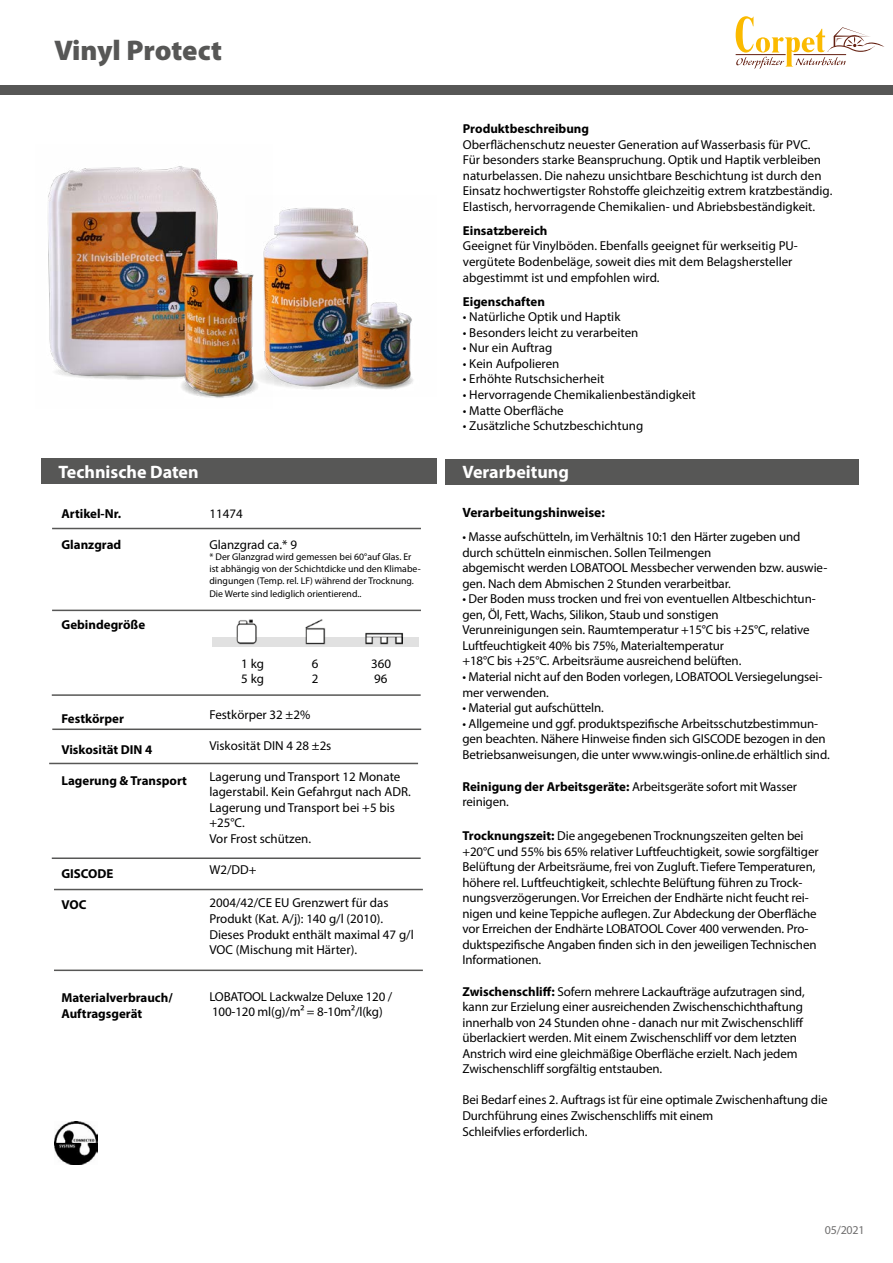
<style>
.page{position:relative;width:893px;height:1263px;background:#fff}
.page>*{position:absolute;margin:0;border:0;box-sizing:border-box;transform-origin:0 0}
.t1{font:900 28.5px "Myriad Pro";letter-spacing:-.005em;color:#575756}
.t2{font:700 18px "Myriad Pro";color:#fff}
.t3{font:700 13.5px "Myriad Pro";color:#000}
.t4{font:12.9px/15.6px "Myriad Pro";letter-spacing:-.01em;color:#000}
.t5{font:700 12.9px/15.6px "Myriad Pro";color:#000}
.t6{font:12px "Myriad Pro";letter-spacing:-.02em;color:#706f6f}
.t7{font:9.75px/11.7px "Myriad Pro";color:#000}
.s1{font-weight:700}
</style>
<div class="page">
<div style="left:41px;top:459px;width:396px;height:25px;background:#575756"></div>
<img style="left:54px;top:1121px;width:43px;height:44px">
<div style="left:445px;top:459px;width:414px;height:25px;background:#575756"></div>
<hr style="left:52px;top:528px;width:369px;height:1px;background:#575756">
<hr style="left:52px;top:610px;width:369px;height:1px;background:#575756">
<hr style="left:52px;top:694px;width:369px;height:2px;background:#575756">
<hr style="left:52px;top:728px;width:369px;height:2px;background:#575756">
<hr style="left:52px;top:857px;width:369px;height:2px;background:#575756">
<hr style="left:49px;top:763px;width:369px;height:1px;background:#575756">
<hr style="left:54px;top:889px;width:369px;height:1px;background:#575756">
<img style="left:212px;top:619px;width:206px;height:19px">
<img style="left:212px;top:638px;width:206px;height:9px">
<hr style="left:54px;top:969px;width:369px;height:2px;background:#575756">
<div style="left:0;top:85px;width:893px;height:10px;background:#575756"></div>
<svg style="left:736px;top:16px;width:148px;height:53px"></svg>
<img style="left:273px;top:208px;width:140px;height:182px">
<img style="left:48px;top:166px;width:225px;height:232px">
<h1 class="t1" style="left:54px;top:32px;width:169px">Vinyl Protect</h1>
<p class="t5" style="left:463px;top:121px;width:128px">Produktbeschreibung</p>
<p class="t4" style="left:463px;top:136px;width:371px">Oberflächenschutz neuester Generation auf Wasserbasis für PVC.<br>Für besonders starke Beanspruchung. Optik und Haptik verbleiben naturbelassen. Die nahezu unsichtbare Beschichtung ist durch den Einsatz hochwertigster Rohstoffe gleichzeitig extrem kratzbeständig.<br>Elastisch, hervorragende Chemikalien- und Abriebsbeständigkeit.</p>
<p class="t5" style="left:463px;top:222px;width:86px">Einsatzbereich</p>
<p class="t4" style="left:463px;top:238px;width:336px">Geeignet für Vinylböden. Ebenfalls geeignet für werkseitig PU&shy;vergütete Bodenbeläge, soweit dies mit dem Belagshersteller abgestimmt ist und empfohlen wird.</p>
<p class="t5" style="left:463px;top:293px;width:84px">Eigenschaften</p>
<p class="t4" style="left:463px;top:309px;width:159px">• Natürliche Optik und Haptik</p>
<p class="t4" style="left:463px;top:324px;width:177px">• Besonders leicht zu verarbeiten</p>
<p class="t4" style="left:463px;top:340px;width:91px">• Nur ein Auftrag</p>
<p class="t4" style="left:463px;top:355px;width:98px">• Kein Aufpolieren</p>
<p class="t4" style="left:463px;top:371px;width:143px">• Erhöhte Rutschsicherheit</p>
<p class="t4" style="left:463px;top:387px;width:234px">• Hervorragende Chemikalienbeständigkeit</p>
<p class="t4" style="left:463px;top:402px;width:102px">• Matte Oberfläche</p>
<p class="t4" style="left:463px;top:418px;width:182px">• Zusätzliche Schutzbeschichtung</p>
<h2 class="t2" style="left:58px;top:460px;width:142px">Technische Daten</h2>
<h2 class="t2" style="left:462px;top:460px;width:108px">Verarbeitung</h2>
<p class="t3" style="left:462px;top:504px;width:144px">Verarbeitungshinweise:</p>
<p class="t4" style="left:462px;top:529px;width:366px">• Masse aufschütteln, im Verhältnis 10:1 den Härter zugeben und durch schütteln einmischen. Sollen Teilmengen<br>abgemischt werden LOBATOOL Messbecher verwenden bzw. auswie&shy;gen. Nach dem Abmischen 2 Stunden verarbeitbar.</p>
<p class="t4" style="left:462px;top:591px;width:355px">• Der Boden muss trocken und frei von eventuellen Altbeschichtun&shy;gen, Öl, Fett, Wachs, Silikon, Staub und sonstigen Verunreinigungen sein. Raumtemperatur +15°C bis +25°C, relative Luftfeuchtigkeit 40% bis 75%, Materialtemperatur<br>+18°C bis +25°C. Arbeitsräume ausreichend belüften.</p>
<p class="t4" style="left:462px;top:669px;width:362px">• Material nicht auf den Boden vorlegen, LOBATOOL Versiegelungsei&shy;mer verwenden.</p>
<p class="t4" style="left:462px;top:700px;width:143px">• Material gut aufschütteln.</p>
<p class="t4" style="left:462px;top:715px;width:369px">• Allgemeine und ggf. produktspezifische Arbeitsschutzbestimmun&shy;gen beachten. Nähere Hinweise finden sich GISCODE bezogen in den<br>Betriebsanweisungen, die unter www.wingis-online.de erhältlich sind.</p>
<p class="t4" style="left:462px;top:778px;width:336px"><span class="s1">Reinigung der Arbeitsgeräte:</span> Arbeitsgeräte sofort mit Wasser reinigen.</p>
<p class="t4" style="left:462px;top:828px;width:358px"><span class="s1">Trocknungszeit:</span> Die angegebenen Trocknungszeiten gelten bei +20°C und 55% bis 65% relativer Luftfeuchtigkeit, sowie sorgfältiger Belüftung der Arbeitsräume, frei von Zugluft. Tiefere Temperaturen, höhere rel. Luftfeuchtigkeit, schlechte Belüftung führen zu Trock&shy;nungsverzögerungen. Vor Erreichen der Endhärte nicht feucht rei&shy;nigen und keine Teppiche auflegen. Zur Abdeckung der Oberfläche vor Erreichen der Endhärte LOBATOOL Cover 400 verwenden. Pro&shy;duktspezifische Angaben finden sich in den jeweiligen Technischen Informationen.</p>
<p class="t4" style="left:462px;top:983px;width:344px"><span class="s1">Zwischenschliff:</span> Sofern mehrere Lackaufträge aufzutragen sind, kann zur Erzielung einer ausreichenden Zwischenschichthaftung innerhalb von 24 Stunden ohne - danach nur mit Zwischenschliff überlackiert werden. Mit einem Zwischenschliff vor dem letzten Anstrich wird eine gleichmäßige Oberfläche erzielt. Nach jedem Zwischenschliff sorgfältig entstauben.</p>
<p class="t4" style="left:462px;top:1092px;width:367px">Bei Bedarf eines 2. Auftrags ist für eine optimale Zwischenhaftung die<br>Durchführung eines Zwischenschliffs mit einem<br>Schleifvlies erforderlich.</p>
<p class="t5" style="left:61px;top:505px;width:61px">Artikel-Nr.</p>
<p class="t5" style="left:61px;top:536px;width:61px">Glanzgrad</p>
<p class="t4" style="left:209px;top:505px;width:35px">11474</p>
<p class="t4" style="left:209px;top:536px;width:89px">Glanzgrad ca.* 9</p>
<p class="t7" style="left:209px;top:551px;width:213px">* Der Glanzgrad wird gemessen bei 60°auf Glas. Er ist abhängig von der Schichtdicke und den Klimabe&shy;dingungen (Temp. rel. LF) während der Trocknung.</p>
<p class="t7" style="left:209px;top:587px;width:154px">Die Werte sind lediglich orientierend..</p>
<p class="t5" style="left:61px;top:617px;width:85px">Gebindegröße</p>
<p class="t4" style="left:241px;top:655px;width:24px">1 kg</p>
<p class="t4" style="left:312px;top:655px;width:8px">6</p>
<p class="t4" style="left:371px;top:655px;width:21px">360</p>
<p class="t4" style="left:241px;top:671px;width:24px">5 kg</p>
<p class="t4" style="left:312px;top:671px;width:8px">2</p>
<p class="t4" style="left:374px;top:671px;width:15px">96</p>
<p class="t4" style="left:209px;top:706px;width:102px">Festkörper 32 ±2%</p>
<p class="t4" style="left:209px;top:737px;width:124px">Viskosität DIN 4 28 ±2s</p>
<p class="t4" style="left:209px;top:768px;width:203px">Lagerung und Transport 12 Monate lagerstabil. Kein Gefahrgut nach ADR.<br>Lagerung und Transport bei +5 bis +25°C.<br>Vor Frost schützen.</p>
<p class="t4" style="left:209px;top:862px;width:49px">W2/DD+</p>
<p class="t4" style="left:209px;top:895px;width:206px">2004/42/CE EU Grenzwert für das Produkt (Kat. A/j): 140 g/l (2010).<br>Dieses Produkt enthält maximal 47 g/l VOC (Mischung mit Härter).</p>
<p class="t4" style="left:209px;top:988px;width:184px">LOBATOOL Lackwalze Deluxe 120 /<br>100-120 ml(g)/m² = 8-10m²/l(kg)</p>
<p class="t5" style="left:61px;top:710px;width:64px">Festkörper</p>
<p class="t5" style="left:61px;top:741px;width:92px">Viskosität DIN 4</p>
<p class="t5" style="left:61px;top:772px;width:127px">Lagerung &amp; Transport</p>
<p class="t5" style="left:61px;top:865px;width:54px">GISCODE</p>
<p class="t5" style="left:61px;top:896px;width:27px">VOC</p>
<p class="t5" style="left:61px;top:990px;width:113px">Materialverbrauch/<br>Auftragsgerät</p>
<p class="t6" style="left:825px;top:1222px;width:41px">05/2021</p>
</div>
